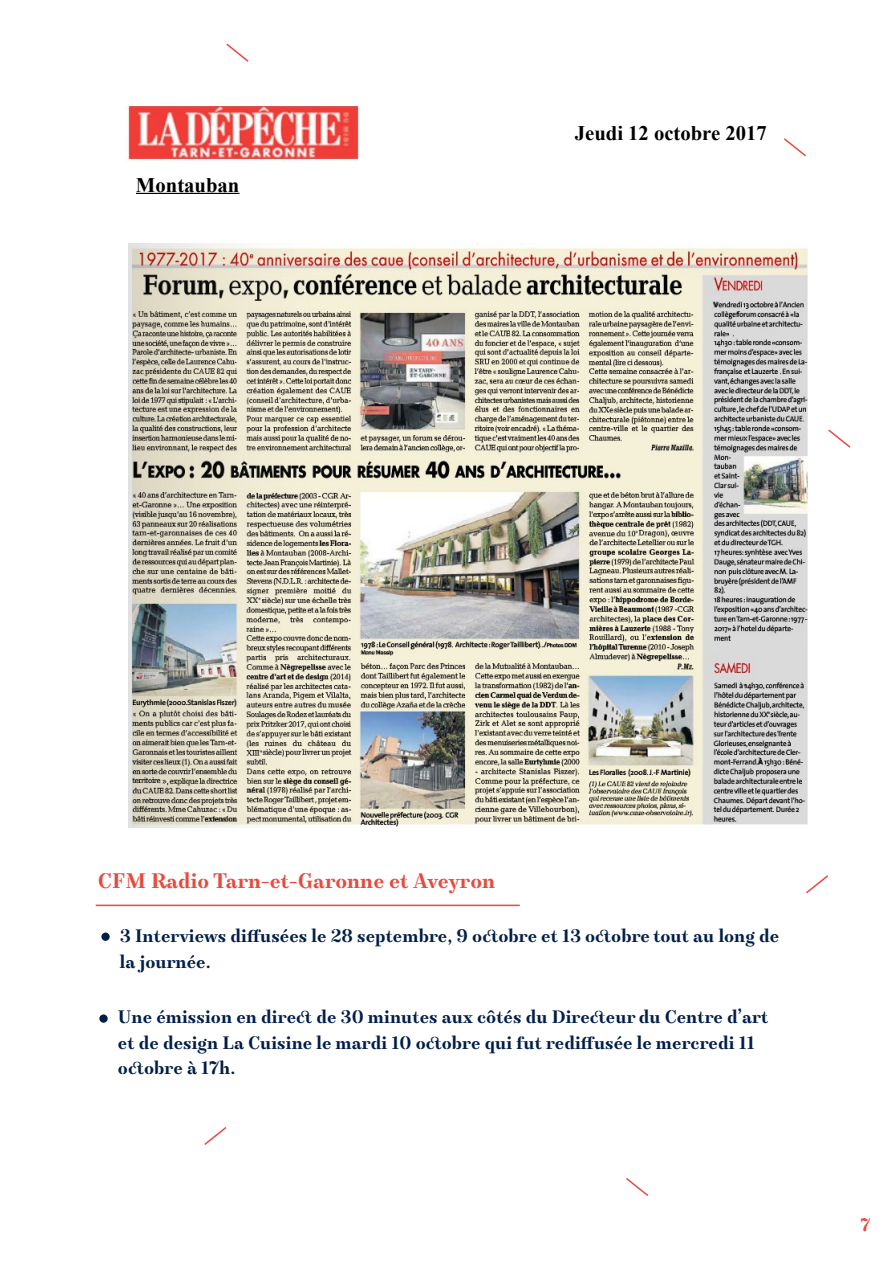
<style>
.page{position:relative;width:893px;height:1263px;background:#fff}
.page>*{position:absolute;margin:0;border:0;box-sizing:border-box;transform-origin:0 0}
.t1{font:700 55.5px/81.9px "TT Pubs Stencil";color:#001e48}
.t2{font:700 21px "TT Pubs Stencil";color:#e74a3e}
.t3{font:700 20.7px "Times New Roman";color:#000}
.t4{font:700 18px/25.5px "TT Pubs Stencil";color:#001e48}
.t5{font:700 18px "TT Pubs Stencil";color:#e74a3e}
</style>
<div class="page">
<img style="left:126px;top:106px;width:233px;height:56px">
<img style="left:128px;top:244px;width:681px;height:584px">
<hr style="left:136px;top:193px;width:103px;height:1px;background:#000">
<svg style="left:226px;top:43px;width:23px;height:19px"></svg>
<svg style="left:828px;top:429px;width:23px;height:19px"></svg>
<svg style="left:806px;top:875px;width:23px;height:19px"></svg>
<svg style="left:784px;top:138px;width:22px;height:19px"></svg>
<svg style="left:626px;top:1178px;width:22px;height:18px"></svg>
<svg style="left:204px;top:1127px;width:23px;height:18px"></svg>
<hr style="left:96px;top:904px;width:424px;height:2px;background:#e74a3e">
<p class="t3" style="left:136px;top:172px;width:105px">Montauban</p>
<p class="t3" style="left:575px;top:121px;width:194px">Jeudi 12 octobre 2017</p>
<p class="t2" style="left:98px;top:866px;width:399px">CFM Radio Tarn-et-Garonne et Aveyron</p>
<p class="t4" style="left:120px;top:923px;width:661px">3 Interviews diffusées le 28 septembre, 9 octobre et 13 octobre tout au long de la journée.</p>
<p class="t4" style="left:118px;top:1004px;width:652px">Une émission en direct de 30 minutes aux côtés du Directeur du Centre d’art et de design La Cuisine le mardi 10 octobre qui fut rediffusée le mercredi 11 octobre à 17h.</p>
<h1 class="t1" style="left:96px;top:880px;width:19px">. .</h1>
<p class="t5" style="left:861px;top:1212px;width:11px">7</p>
</div>
